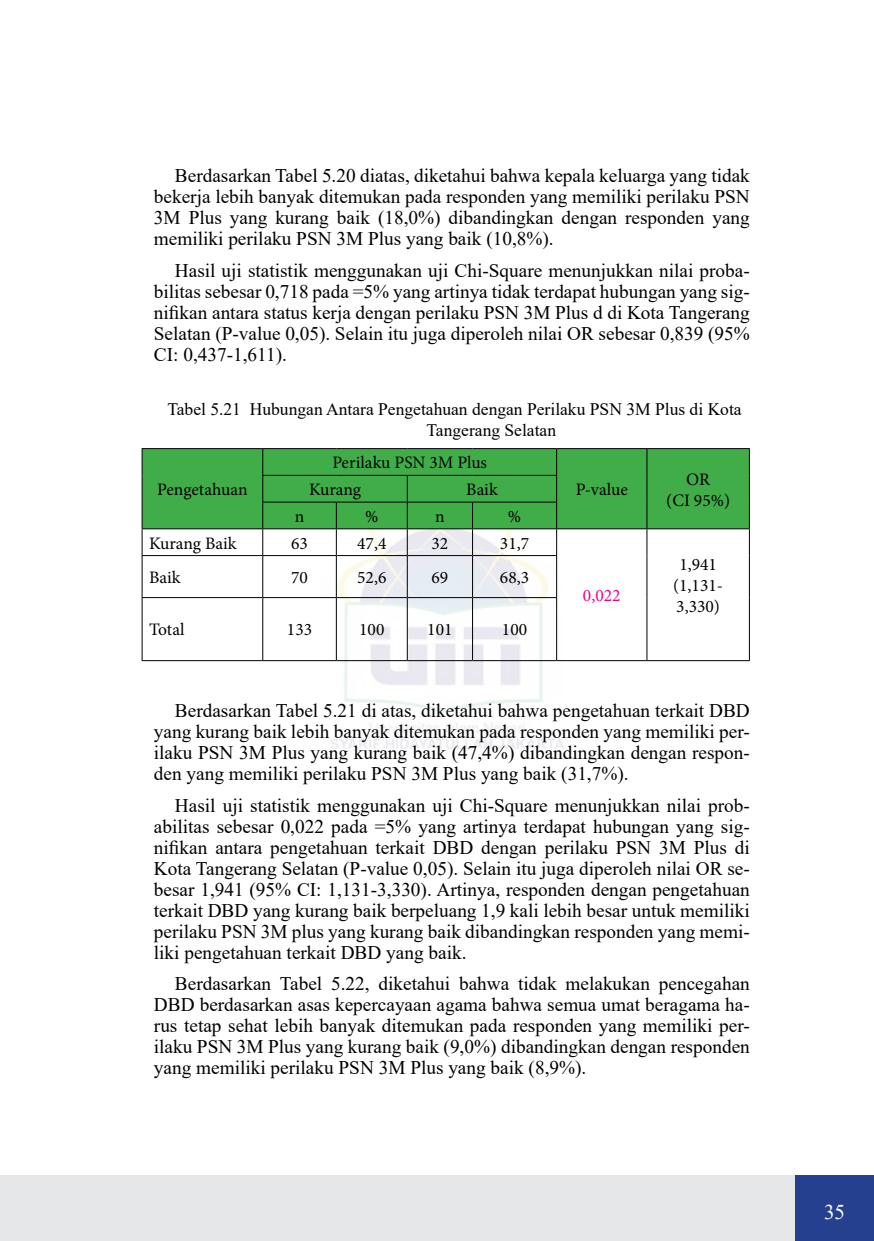
<style>
.page{position:relative;width:874px;height:1241px;background:#fff}
.page>*{position:absolute;margin:0;border:0;box-sizing:border-box;transform-origin:0 0}
.t1{font:21px "Times New Roman";color:#fff}
.t2{font:19.25px/21px "Times New Roman";color:#000;text-align:justify}
.t3{font:17.5px/21px "Minion Pro";color:#000;text-align:center}
.t4{font:17.5px/21px "Times New Roman";color:#000}
.t5{font:17.5px "Minion Pro";color:#ec008c}
</style>
<div class="page">
<img style="left:300px;top:529px;width:293px;height:220px">
<div style="left:0;top:1175px;width:873px;height:65px;background:#e6e7e8"></div>
<div style="left:794px;top:1175px;width:79px;height:65px;background:#25408f"></div>
<div style="left:143px;top:449px;width:605px;height:79px;background:#41ad49"></div>
<hr style="left:142px;top:448px;width:121px;height:1px;background:#000">
<hr style="left:262px;top:448px;width:74px;height:1px;background:#000">
<hr style="left:336px;top:448px;width:71px;height:1px;background:#000">
<hr style="left:407px;top:448px;width:65px;height:1px;background:#000">
<hr style="left:472px;top:448px;width:84px;height:1px;background:#000">
<hr style="left:556px;top:448px;width:90px;height:1px;background:#000">
<hr style="left:646px;top:448px;width:103px;height:1px;background:#000">
<hr style="left:262px;top:475px;width:74px;height:1px;background:#000">
<hr style="left:336px;top:475px;width:71px;height:1px;background:#000">
<hr style="left:407px;top:475px;width:65px;height:1px;background:#000">
<hr style="left:472px;top:475px;width:84px;height:1px;background:#000">
<hr style="left:262px;top:501px;width:74px;height:1px;background:#000">
<hr style="left:336px;top:501px;width:71px;height:1px;background:#000">
<hr style="left:407px;top:501px;width:65px;height:1px;background:#000">
<hr style="left:472px;top:501px;width:84px;height:1px;background:#000">
<hr style="left:142px;top:528px;width:121px;height:1px;background:#000">
<svg style="left:142px;top:449px;width:1px;height:106px"></svg>
<hr style="left:262px;top:528px;width:74px;height:1px;background:#000">
<svg style="left:262px;top:449px;width:1px;height:106px"></svg>
<hr style="left:336px;top:528px;width:71px;height:1px;background:#000">
<svg style="left:336px;top:502px;width:1px;height:53px"></svg>
<hr style="left:407px;top:528px;width:65px;height:1px;background:#000">
<svg style="left:406px;top:475px;width:1px;height:80px"></svg>
<hr style="left:472px;top:528px;width:84px;height:1px;background:#000">
<svg style="left:472px;top:502px;width:1px;height:53px"></svg>
<hr style="left:556px;top:528px;width:90px;height:1px;background:#000">
<svg style="left:556px;top:449px;width:1px;height:106px"></svg>
<hr style="left:646px;top:528px;width:103px;height:1px;background:#000">
<svg style="left:646px;top:449px;width:1px;height:106px"></svg>
<svg style="left:748px;top:449px;width:1px;height:106px"></svg>
<hr style="left:646px;top:555px;width:1px;height:42px;background:#000">
<hr style="left:748px;top:555px;width:1px;height:42px;background:#000">
<hr style="left:646px;top:597px;width:1px;height:63px;background:#000">
<hr style="left:748px;top:597px;width:1px;height:63px;background:#000">
<hr style="left:556px;top:660px;width:90px;height:1px;background:#000">
<hr style="left:646px;top:660px;width:103px;height:1px;background:#000">
<hr style="left:142px;top:555px;width:121px;height:1px;background:#000">
<hr style="left:142px;top:556px;width:1px;height:41px;background:#000">
<hr style="left:262px;top:555px;width:74px;height:1px;background:#000">
<hr style="left:262px;top:556px;width:1px;height:41px;background:#000">
<hr style="left:336px;top:555px;width:71px;height:1px;background:#000">
<hr style="left:336px;top:556px;width:1px;height:41px;background:#000">
<hr style="left:407px;top:555px;width:65px;height:1px;background:#000">
<hr style="left:406px;top:556px;width:1px;height:41px;background:#000">
<hr style="left:472px;top:555px;width:84px;height:1px;background:#000">
<hr style="left:472px;top:556px;width:1px;height:41px;background:#000">
<hr style="left:556px;top:556px;width:1px;height:41px;background:#000">
<hr style="left:142px;top:597px;width:121px;height:1px;background:#000">
<hr style="left:142px;top:598px;width:1px;height:62px;background:#000">
<hr style="left:262px;top:597px;width:74px;height:1px;background:#000">
<hr style="left:262px;top:598px;width:1px;height:62px;background:#000">
<hr style="left:336px;top:597px;width:71px;height:1px;background:#000">
<hr style="left:336px;top:598px;width:1px;height:62px;background:#000">
<hr style="left:407px;top:597px;width:65px;height:1px;background:#000">
<hr style="left:406px;top:598px;width:1px;height:62px;background:#000">
<hr style="left:472px;top:597px;width:84px;height:1px;background:#000">
<hr style="left:472px;top:598px;width:1px;height:62px;background:#000">
<hr style="left:556px;top:598px;width:1px;height:62px;background:#000">
<hr style="left:142px;top:660px;width:121px;height:1px;background:#000">
<hr style="left:262px;top:660px;width:74px;height:1px;background:#000">
<hr style="left:336px;top:660px;width:71px;height:1px;background:#000">
<hr style="left:407px;top:660px;width:65px;height:1px;background:#000">
<hr style="left:472px;top:660px;width:84px;height:1px;background:#000">
<p class="t2" style="left:154px;top:164px;width:597px;text-indent:21px">Berdasarkan Tabel 5.20 diatas, diketahui bahwa kepala keluarga yang tidak bekerja lebih banyak ditemukan pada responden yang memiliki perilaku PSN 3M Plus yang kurang baik (18,0%) dibandingkan dengan responden yang memiliki perilaku PSN 3M Plus yang baik (10,8%).</p>
<p class="t2" style="left:154px;top:259px;width:597px;text-indent:21px">Hasil uji statistik menggunakan uji Chi-Square menunjukkan nilai proba&shy;bilitas sebesar 0,718 pada =5% yang artinya tidak terdapat hubungan yang sig&shy;nifikan antara status kerja dengan perilaku PSN 3M Plus d di Kota Tangerang Selatan (P-value 0,05). Selain itu juga diperoleh nilai OR sebesar 0,839 (95% CI: 0,437-1,611).</p>
<p class="t4" style="left:426px;top:398px;width:316px;text-indent:-259px">Tabel 5.21 Hubungan Antara Pengetahuan dengan Perilaku PSN 3M Plus di Kota<br>Tangerang Selatan</p>
<p class="t3" style="left:157px;top:479px;width:92px">Pengetahuan</p>
<p class="t3" style="left:332px;top:452px;width:156px">Perilaku PSN 3M Plus</p>
<p class="t3" style="left:309px;top:479px;width:53px">Kurang</p>
<p class="t3" style="left:466px;top:479px;width:33px">Baik</p>
<p class="t3" style="left:294px;top:505px;width:11px">n</p>
<p class="t3" style="left:365px;top:505px;width:15px">%</p>
<p class="t3" style="left:435px;top:505px;width:11px">n</p>
<p class="t3" style="left:507px;top:505px;width:15px">%</p>
<p class="t3" style="left:149px;top:532px;width:89px">Kurang Baik</p>
<p class="t3" style="left:291px;top:532px;width:18px">63</p>
<p class="t3" style="left:357px;top:532px;width:31px">47,4</p>
<p class="t3" style="left:431px;top:532px;width:18px">32</p>
<p class="t3" style="left:499px;top:532px;width:31px">31,7</p>
<p class="t3" style="left:149px;top:567px;width:33px">Baik</p>
<p class="t3" style="left:291px;top:567px;width:18px">70</p>
<p class="t3" style="left:357px;top:567px;width:31px">52,6</p>
<p class="t3" style="left:431px;top:567px;width:18px">69</p>
<p class="t3" style="left:499px;top:567px;width:31px">68,3</p>
<p class="t3" style="left:149px;top:619px;width:37px">Total</p>
<p class="t3" style="left:287px;top:619px;width:27px">133</p>
<p class="t3" style="left:359px;top:619px;width:27px">100</p>
<p class="t3" style="left:427px;top:619px;width:27px">101</p>
<p class="t3" style="left:501px;top:619px;width:27px">100</p>
<p class="t3" style="left:575px;top:479px;width:54px">P-value</p>
<p class="t3" style="left:666px;top:468px;width:65px">OR<br>(CI 95%)</p>
<p class="t5" style="left:582px;top:583px;width:39px">0,022</p>
<p class="t3" style="left:672px;top:553px;width:51px">1,941 (1,131-<br>3,330)</p>
<p class="t2" style="left:154px;top:699px;width:597px;text-indent:21px">Berdasarkan Tabel 5.21 di atas, diketahui bahwa pengetahuan terkait DBD yang kurang baik lebih banyak ditemukan pada responden yang memiliki per&shy;ilaku PSN 3M Plus yang kurang baik (47,4%) dibandingkan dengan respon&shy;den yang memiliki perilaku PSN 3M Plus yang baik (31,7%).</p>
<p class="t2" style="left:154px;top:794px;width:597px;text-indent:21px">Hasil uji statistik menggunakan uji Chi-Square menunjukkan nilai prob&shy;abilitas sebesar 0,022 pada =5% yang artinya terdapat hubungan yang sig&shy;nifikan antara pengetahuan terkait DBD dengan perilaku PSN 3M Plus di Kota Tangerang Selatan (P-value 0,05). Selain itu juga diperoleh nilai OR se&shy;besar 1,941 (95% CI: 1,131-3,330). Artinya, responden dengan pengetahuan terkait DBD yang kurang baik berpeluang 1,9 kali lebih besar untuk memiliki perilaku PSN 3M plus yang kurang baik dibandingkan responden yang memi&shy;liki pengetahuan terkait DBD yang baik.</p>
<p class="t2" style="left:154px;top:972px;width:597px;text-indent:21px">Berdasarkan Tabel 5.22, diketahui bahwa tidak melakukan pencegahan DBD berdasarkan asas kepercayaan agama bahwa semua umat beragama ha&shy;rus tetap sehat lebih banyak ditemukan pada responden yang memiliki per&shy;ilaku PSN 3M Plus yang kurang baik (9,0%) dibandingkan dengan responden yang memiliki perilaku PSN 3M Plus yang baik (8,9%).</p>
<p class="t1" style="left:823px;top:1196px;width:22px">35</p>
</div>
